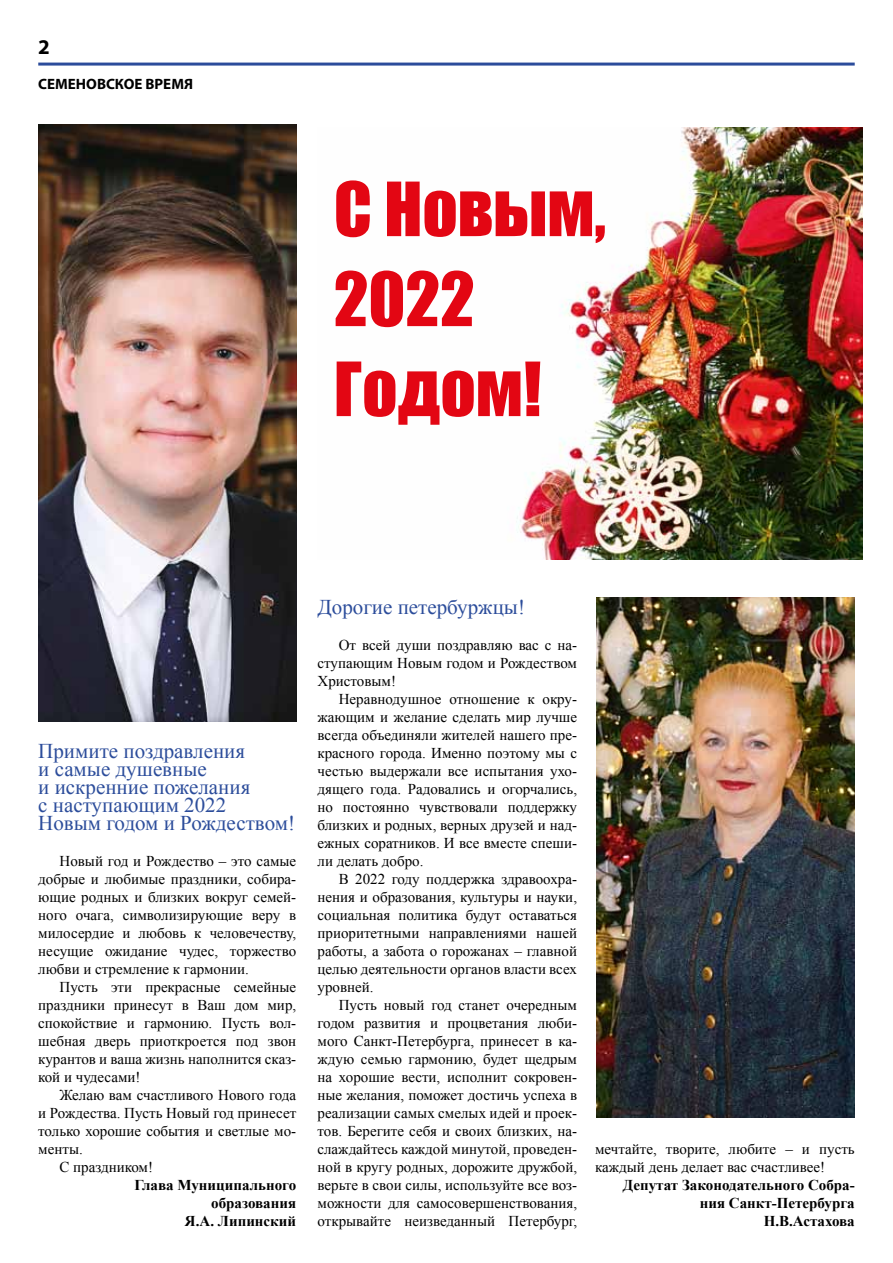
<style>
.page{position:relative;width:893px;height:1263px;background:#fff}
.page>*{position:absolute;margin:0;border:0;box-sizing:border-box;transform-origin:0 0}
.t1{font:69px/90px "Impact";color:#e30613}
.t2{font:21px/18px "Times New Roman";color:#2c4d9b}
.t3{font:700 21px "Myriad Pro";color:#000}
.t4{font:15px/18px "Times New Roman";color:#000;text-align:justify}
.t5{font:700 15px/18px "Times New Roman";color:#000;text-align:right}
.t6{font:700 15px "Myriad Pro";color:#000}
</style>
<div class="page">
<hr style="left:38px;top:63px;width:817px;height:3px;background:#2b4c9b">
<img style="left:38px;top:125px;width:258px;height:597px">
<img style="left:517px;top:128px;width:345px;height:432px">
<img style="left:597px;top:597px;width:258px;height:521px">
<h2 class="t3" style="left:38px;top:33px;width:13px">2</h2>
<p class="t6" style="left:38px;top:74px;width:156px">СЕМЕНОВСКОЕ ВРЕМЯ</p>
<h1 class="t1" style="left:334px;top:162px;width:274px">С Новым,<br>2022<br>Годом!</h1>
<h2 class="t2" style="left:38px;top:741px;width:258px">Примите поздравления<br>и самые душевные<br>и искренние пожелания<br>с наступающим 2022<br>Новым годом и Рождеством!</h2>
<p class="t4" style="left:38px;top:851px;width:259px;text-indent:21px">Новый год и Рождество – это самые добрые и любимые праздники, собира&shy;ющие родных и близких вокруг семей&shy;ного очага, символизирующие веру в милосердие и любовь к человечеству, несущие ожидание чудес, торжество любви и стремление к гармонии.</p>
<p class="t4" style="left:38px;top:977px;width:259px;text-indent:21px">Пусть эти прекрасные семейные праздники принесут в Ваш дом мир, спокойствие и гармонию. Пусть вол&shy;шебная дверь приоткроется под звон курантов и ваша жизнь наполнится сказ&shy;кой и чудесами!</p>
<p class="t4" style="left:60px;top:1085px;width:238px">Желаю вам счастливого Нового года</p>
<p class="t4" style="left:38px;top:1103px;width:259px">и Рождества. Пусть Новый год принесет</p>
<p class="t4" style="left:38px;top:1121px;width:259px">только хорошие события и светлые мо-</p>
<p class="t4" style="left:38px;top:1139px;width:46px">менты.</p>
<p class="t4" style="left:60px;top:1157px;width:95px">С праздником!</p>
<p class="t5" style="left:134px;top:1175px;width:163px">Глава Муниципального образования<br>Я.А. Липинский</p>
<h2 class="t2" style="left:317px;top:597px;width:209px">Дорогие петербуржцы!</h2>
<p class="t4" style="left:317px;top:635px;width:261px;text-indent:21px">От всей души поздравляю вас с на&shy;ступающим Новым годом и Рождеством Христовым!</p>
<p class="t4" style="left:317px;top:689px;width:261px;text-indent:21px">Неравнодушное отношение к окру&shy;жающим и желание сделать мир лучше всегда объединяли жителей нашего пре&shy;красного города. Именно поэтому мы с честью выдержали все испытания ухо&shy;дящего года. Радовались и огорчались, но постоянно чувствовали поддержку близких и родных, верных друзей и над&shy;ежных соратников. И все вместе спеши&shy;ли делать добро.</p>
<p class="t4" style="left:317px;top:869px;width:261px;text-indent:21px">В 2022 году поддержка здравоохра&shy;нения и образования, культуры и науки, социальная политика будут оставаться приоритетными направлениями нашей работы, а забота о горожанах – главной целью деятельности органов власти всех уровней.</p>
<p class="t4" style="left:317px;top:995px;width:261px;text-indent:21px">Пусть новый год станет очередным годом развития и процветания люби&shy;мого Санкт-Петербурга, принесет в ка&shy;ждую семью гармонию, будет щедрым на хорошие вести, исполнит сокровен&shy;ные желания, поможет достичь успеха в реализации самых смелых идей и проек&shy;тов. Берегите себя и своих близких, на&shy;слаждайтесь каждой минутой, проведен&shy;ной в кругу родных, дорожите дружбой, верьте в свои силы, используйте все воз&shy;можности для самосовершенствования, открывайте неизведанный Петербург,</p>
<p class="t4" style="left:595px;top:1139px;width:261px">мечтайте, творите, любите – и пусть каждый день делает вас счастливее!</p>
<p class="t5" style="left:623px;top:1175px;width:233px">Депутат Законодательного Собра&shy;ния Санкт-Петербурга<br>Н.В.Астахова</p>
</div>
